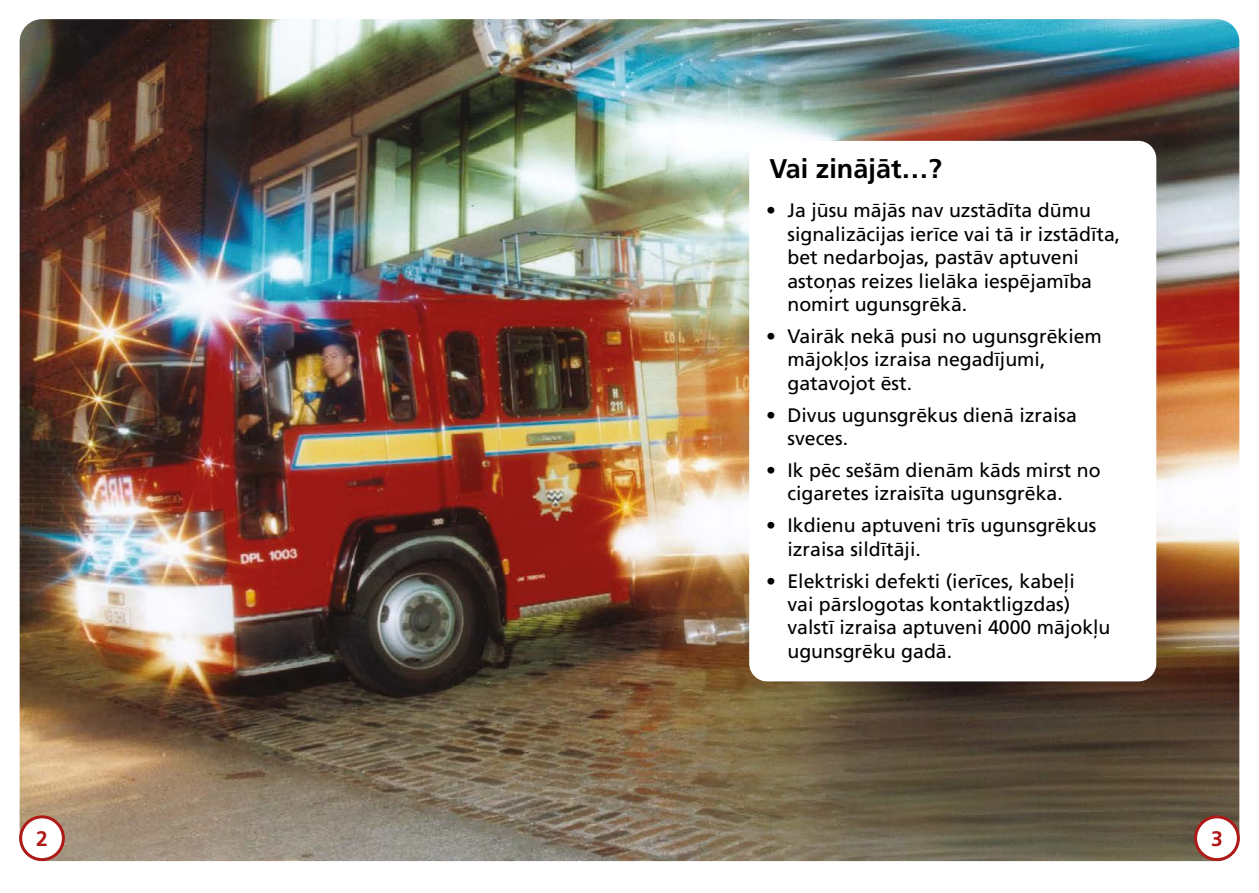
<style>
.page{position:relative;width:1259px;height:893px;background:#fff}
.page>*{position:absolute;margin:0;border:0;box-sizing:border-box;transform-origin:0 0}
.Did_you_know__Headi{font:700 27px "Frutiger LT Pro";color:#000}
.t1{font:700 21px "Frutiger LT Pro";color:#af1917}
.t2{font:19.5px/23.4px "Frutiger LT Pro";color:#000}
</style>
<div class="page">
<img style="left:20px;top:19px;width:1219px;height:842px">
<div style="left:749px;top:141px;width:407px;height:540px;background:#fff;border-radius:18px"></div>
<div style="left:21px;top:817px;width:42px;height:43px;background:#fff;border-radius:50%"></div>
<div style="left:19px;top:815px;width:46px;height:46px;border:3px solid #af1917;border-radius:50%"></div>
<div style="left:1195px;top:817px;width:43px;height:43px;background:#fff;border-radius:50%"></div>
<div style="left:1194px;top:815px;width:45px;height:46px;border:3px solid #af1917;border-radius:50%"></div>
<h1 class="Did_you_know__Headi" style="left:769px;top:153px;width:174px">Vai zinājāt…?</h1>
<p class="t2" style="left:787px;top:199px;width:334px;text-indent:-21px">• Ja jūsu mājās nav uzstādīta dūmu signalizācijas ierīce vai tā ir izstādīta, bet nedarbojas, pastāv aptuveni astoņas reizes lielāka iespējamība nomirt ugunsgrēkā.</p>
<p class="t2" style="left:787px;top:325px;width:316px;text-indent:-21px">• Vairāk nekā pusi no ugunsgrēkiem mājokļos izraisa negadījumi, gatavojot ēst.</p>
<p class="t2" style="left:787px;top:403px;width:291px;text-indent:-21px">• Divus ugunsgrēkus dienā izraisa sveces.</p>
<p class="t2" style="left:787px;top:459px;width:315px;text-indent:-21px">• Ik pēc sešām dienām kāds mirst no cigaretes izraisīta ugunsgrēka.</p>
<p class="t2" style="left:787px;top:514px;width:310px;text-indent:-21px">• Ikdienu aptuveni trīs ugunsgrēkus izraisa sildītāji.</p>
<p class="t2" style="left:787px;top:569px;width:324px;text-indent:-21px">• Elektriski defekti (ierīces, kabeļi<br>vai pārslogotas kontaktligzdas) valstī izraisa aptuveni 4000 mājokļu ugunsgrēku gadā.</p>
<p class="t1" style="left:36px;top:826px;width:13px">2</p>
<p class="t1" style="left:1211px;top:826px;width:13px">3</p>
</div>
